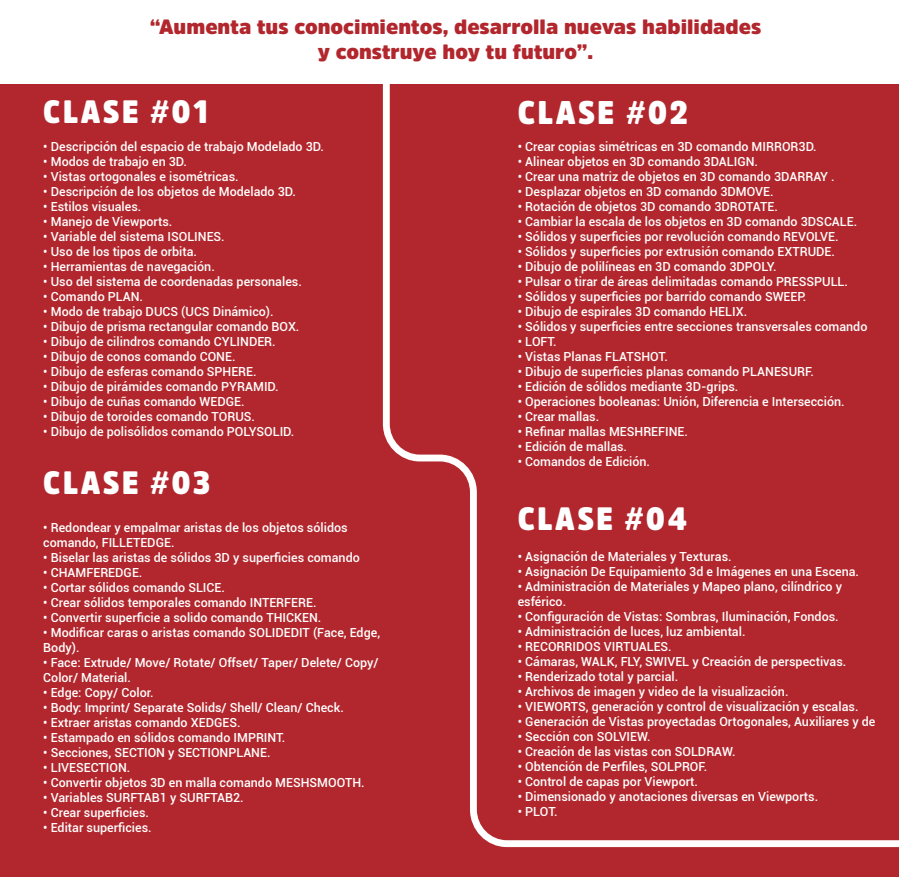
<style>
.page{position:relative;width:899px;height:877px;background:#fff}
.page>*{position:absolute;margin:0;border:0;box-sizing:border-box;transform-origin:0 0}
.t1{font:900 32.45px "Amsi Pro Narw";letter-spacing:.075em;color:#fff}
.t2{font:900 32px "Amsi Pro Narw";letter-spacing:.075em;color:#fff}
.t3{font:900 20.5px/24.6px "Amsi Pro";color:#b2272d;text-align:center}
.t4{font:500 12.5px/15px "Roboto";color:#fff}
</style>
<div class="page">
<div style="left:0;top:31px;width:898px;height:846px;background:#b2272d"></div>
<svg style="left:383px;top:83px;width:515px;height:765px"></svg>
<div style="left:0;top:1px;width:898px;height:82px;background:#fff"></div>
<h3 class="t3" style="left:150px;top:14px;width:613px">“Aumenta tus conocimientos, desarrolla nuevas habilidades y construye hoy tu futuro”.</h3>
<h2 class="t2" style="left:43px;top:90px;width:166px">CLASE #01</h2>
<p class="t4" style="left:43px;top:138px;width:282px">• Descripción del espacio de trabajo Modelado 3D.</p>
<p class="t4" style="left:43px;top:153px;width:145px">• Modos de trabajo en 3D.</p>
<p class="t4" style="left:43px;top:168px;width:197px">• Vistas ortogonales e isométricas.</p>
<p class="t4" style="left:43px;top:183px;width:254px">• Descripción de los objetos de Modelado 3D.</p>
<p class="t4" style="left:43px;top:198px;width:100px">• Estilos visuales.</p>
<p class="t4" style="left:43px;top:213px;width:130px">• Manejo de Viewports.</p>
<p class="t4" style="left:43px;top:228px;width:183px">• Variable del sistema ISOLINES.</p>
<p class="t4" style="left:43px;top:243px;width:155px">• Uso de los tipos de orbita.</p>
<p class="t4" style="left:43px;top:258px;width:173px">• Herramientas de navegación.</p>
<p class="t4" style="left:43px;top:273px;width:260px">• Uso del sistema de coordenadas personales.</p>
<p class="t4" style="left:43px;top:288px;width:101px">• Comando PLAN.</p>
<p class="t4" style="left:43px;top:303px;width:232px">• Modo de trabajo DUCS (UCS Dinámico).</p>
<p class="t4" style="left:43px;top:318px;width:258px">• Dibujo de prisma rectangular comando BOX.</p>
<p class="t4" style="left:43px;top:333px;width:234px">• Dibujo de cilindros comando CYLINDER.</p>
<p class="t4" style="left:43px;top:348px;width:194px">• Dibujo de conos comando CONE.</p>
<p class="t4" style="left:43px;top:363px;width:215px">• Dibujo de esferas comando SPHERE.</p>
<p class="t4" style="left:43px;top:378px;width:237px">• Dibujo de pirámides comando PYRAMID.</p>
<p class="t4" style="left:43px;top:393px;width:203px">• Dibujo de cuñas comando WEDGE.</p>
<p class="t4" style="left:43px;top:408px;width:213px">• Dibujo de toroides comando TORUS.</p>
<p class="t4" style="left:43px;top:423px;width:252px">• Dibujo de polisólidos comando POLYSOLID.</p>
<h2 class="t2" style="left:43px;top:461px;width:168px">CLASE #03</h2>
<p class="t4" style="left:43px;top:520px;width:306px">• Redondear y empalmar aristas de los objetos sólidos</p>
<p class="t4" style="left:43px;top:535px;width:133px">comando, FILLETEDGE.</p>
<p class="t4" style="left:43px;top:550px;width:318px">• Biselar las aristas de sólidos 3D y superficies comando</p>
<p class="t4" style="left:43px;top:565px;width:101px">• CHAMFEREDGE.</p>
<p class="t4" style="left:43px;top:580px;width:183px">• Cortar sólidos comando SLICE.</p>
<p class="t4" style="left:43px;top:595px;width:275px">• Crear sólidos temporales comando INTERFERE.</p>
<p class="t4" style="left:43px;top:610px;width:279px">• Convertir superficie a solido comando THICKEN.</p>
<p class="t4" style="left:43px;top:625px;width:338px">• Modificar caras o aristas comando SOLIDEDIT (Face, Edge,<br>Body).</p>
<p class="t4" style="left:43px;top:655px;width:337px">• Face: Extrude/ Move/ Rotate/ Offset/ Taper/ Delete/ Copy/<br>Color/ Material.</p>
<p class="t4" style="left:43px;top:685px;width:112px">• Edge: Copy/ Color.</p>
<p class="t4" style="left:43px;top:700px;width:302px">• Body: Imprint/ Separate Solids/ Shell/ Clean/ Check.</p>
<p class="t4" style="left:43px;top:715px;width:199px">• Extraer aristas comando XEDGES.</p>
<p class="t4" style="left:43px;top:730px;width:244px">• Estampado en sólidos comando IMPRINT.</p>
<p class="t4" style="left:43px;top:745px;width:229px">• Secciones, SECTION y SECTIONPLANE.</p>
<p class="t4" style="left:43px;top:760px;width:88px">• LIVESECTION.</p>
<p class="t4" style="left:43px;top:775px;width:323px">• Convertir objetos 3D en malla comando MESHSMOOTH.</p>
<p class="t4" style="left:43px;top:790px;width:202px">• Variables SURFTAB1 y SURFTAB2.</p>
<p class="t4" style="left:43px;top:805px;width:107px">• Crear superficies.</p>
<p class="t4" style="left:43px;top:820px;width:110px">• Editar superficies.</p>
<h1 class="t1" style="left:517px;top:90px;width:172px">CLASE #02</h1>
<p class="t4" style="left:518px;top:138px;width:300px">• Crear copias simétricas en 3D comando MIRROR3D.</p>
<p class="t4" style="left:518px;top:153px;width:242px">• Alinear objetos en 3D comando 3DALIGN.</p>
<p class="t4" style="left:518px;top:168px;width:318px">• Crear una matriz de objetos en 3D comando 3DARRAY .</p>
<p class="t4" style="left:518px;top:183px;width:257px">• Desplazar objetos en 3D comando 3DMOVE.</p>
<p class="t4" style="left:518px;top:198px;width:262px">• Rotación de objetos 3D comando 3DROTATE.</p>
<p class="t4" style="left:518px;top:213px;width:341px">• Cambiar la escala de los objetos en 3D comando 3DSCALE.</p>
<p class="t4" style="left:518px;top:228px;width:322px">• Sólidos y superficies por revolución comando REVOLVE.</p>
<p class="t4" style="left:518px;top:243px;width:319px">• Sólidos y superficies por extrusión comando EXTRUDE.</p>
<p class="t4" style="left:518px;top:258px;width:260px">• Dibujo de polilíneas en 3D comando 3DPOLY.</p>
<p class="t4" style="left:518px;top:273px;width:332px">• Pulsar o tirar de áreas delimitadas comando PRESSPULL.</p>
<p class="t4" style="left:518px;top:288px;width:290px">• Sólidos y superficies por barrido comando SWEEP.</p>
<p class="t4" style="left:518px;top:303px;width:231px">• Dibujo de espirales 3D comando HELIX.</p>
<p class="t4" style="left:518px;top:318px;width:351px">• Sólidos y superficies entre secciones transversales comando</p>
<p class="t4" style="left:518px;top:333px;width:40px">• LOFT.</p>
<p class="t4" style="left:518px;top:348px;width:152px">• Vistas Planas FLATSHOT.</p>
<p class="t4" style="left:518px;top:363px;width:297px">• Dibujo de superficies planas comando PLANESURF.</p>
<p class="t4" style="left:518px;top:378px;width:222px">• Edición de sólidos mediante 3D-grips.</p>
<p class="t4" style="left:518px;top:393px;width:328px">• Operaciones booleanas: Unión, Diferencia e Intersección.</p>
<p class="t4" style="left:518px;top:408px;width:83px">• Crear mallas.</p>
<p class="t4" style="left:518px;top:423px;width:172px">• Refinar mallas MESHREFINE.</p>
<p class="t4" style="left:518px;top:438px;width:111px">• Edición de mallas.</p>
<p class="t4" style="left:518px;top:453px;width:134px">• Comandos de Edición.</p>
<h2 class="t2" style="left:518px;top:496px;width:170px">CLASE #04</h2>
<p class="t4" style="left:517px;top:548px;width:215px">• Asignación de Materiales y Texturas.</p>
<p class="t4" style="left:517px;top:563px;width:343px">• Asignación De Equipamiento 3d e Imágenes en una Escena.</p>
<p class="t4" style="left:517px;top:578px;width:326px">• Administración de Materiales y Mapeo plano, cilíndrico y esférico.</p>
<p class="t4" style="left:517px;top:608px;width:322px">• Configuración de Vistas: Sombras, Iluminación, Fondos.</p>
<p class="t4" style="left:517px;top:623px;width:229px">• Administración de luces, luz ambiental.</p>
<p class="t4" style="left:517px;top:638px;width:155px">• RECORRIDOS VIRTUALES.</p>
<p class="t4" style="left:517px;top:653px;width:330px">• Cámaras, WALK, FLY, SWIVEL y Creación de perspectivas.</p>
<p class="t4" style="left:517px;top:668px;width:162px">• Renderizado total y parcial.</p>
<p class="t4" style="left:517px;top:683px;width:272px">• Archivos de imagen y video de la visualización.</p>
<p class="t4" style="left:517px;top:698px;width:342px">• VIEWORTS, generación y control de visualización y escalas.</p>
<p class="t4" style="left:517px;top:713px;width:359px">• Generación de Vistas proyectadas Ortogonales, Auxiliares y de</p>
<p class="t4" style="left:517px;top:728px;width:134px">• Sección con SOLVIEW.</p>
<p class="t4" style="left:517px;top:743px;width:219px">• Creación de las vistas con SOLDRAW.</p>
<p class="t4" style="left:517px;top:758px;width:191px">• Obtención de Perfiles, SOLPROF.</p>
<p class="t4" style="left:517px;top:773px;width:182px">• Control de capas por Viewport.</p>
<p class="t4" style="left:517px;top:788px;width:302px">• Dimensionado y anotaciones diversas en Viewports.</p>
<p class="t4" style="left:517px;top:803px;width:41px">• PLOT.</p>
</div>
